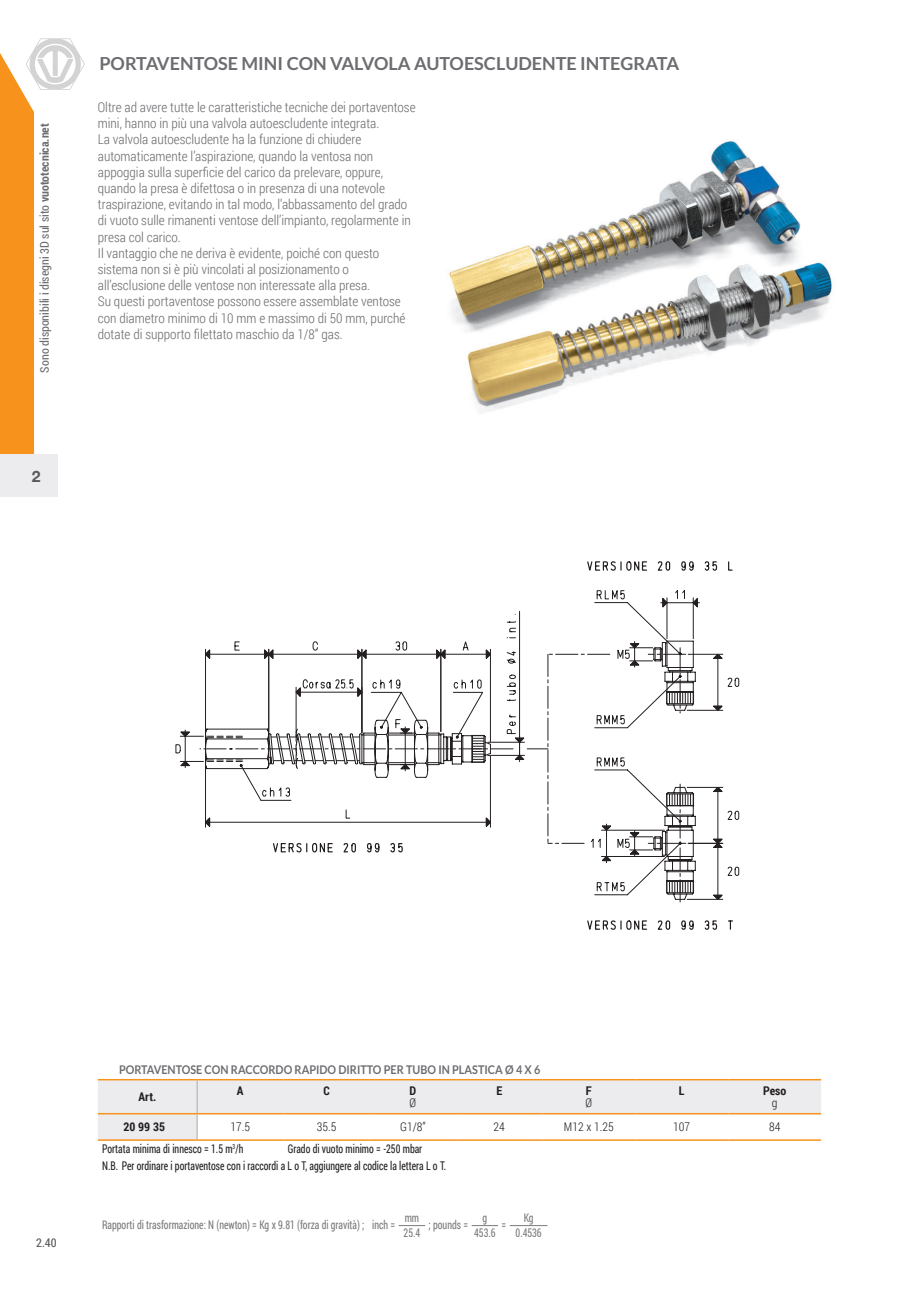
<style>
.page{position:relative;width:919px;height:1289px;background:#fff}
.page>*{position:absolute;margin:0;border:0;box-sizing:border-box;transform-origin:0 0}
.t1{font:700 18px "Lato";color:#6c6d70}
.t2{font:700 15.75px "Helvetica Neue LT Std";color:#57585a}
.t3{font:300 13.5px/16.2px "Roboto Condensed";color:#6c6d70}
.t4{font:12px/17px "Roboto Condensed";color:#231f20;scale:.81 1}
.t5{font:700 12px "Lato";color:#6c6d70;scale:.9 1}
.t6{font:12px "Roboto Condensed";color:#6c6d70}
.t7{font:300 12px "Roboto Condensed";color:#231f20}
.t8{font:700 12px "Roboto Condensed";color:#231f20}
.t9{font:12px "Roboto Condensed";color:#57585a}
.s1{font-weight:700}
</style>
<div class="page">
<img style="left:449px;top:141px;width:383px;height:272px">
<svg style="left:0;top:38px;width:85px;height:426px"></svg>
<div style="left:0;top:454px;width:57px;height:42px;background:#ececee"></div>
<svg style="left:98px;top:1080px;width:723px;height:59px"></svg>
<hr style="left:98px;top:1112px;width:99px;height:2px;background:#f7931d">
<hr style="left:197px;top:1112px;width:86px;height:2px;background:#f7931d">
<hr style="left:283px;top:1112px;width:87px;height:2px;background:#f7931d">
<hr style="left:370px;top:1112px;width:86px;height:2px;background:#f7931d">
<hr style="left:456px;top:1112px;width:86px;height:2px;background:#f7931d">
<hr style="left:542px;top:1112px;width:93px;height:2px;background:#f7931d">
<hr style="left:635px;top:1112px;width:93px;height:2px;background:#f7931d">
<hr style="left:728px;top:1112px;width:93px;height:2px;background:#f7931d">
<hr style="left:98px;top:1139px;width:99px;height:1px;background:#f7931d">
<hr style="left:197px;top:1139px;width:86px;height:1px;background:#f7931d">
<hr style="left:283px;top:1139px;width:87px;height:1px;background:#f7931d">
<hr style="left:370px;top:1139px;width:86px;height:1px;background:#f7931d">
<hr style="left:456px;top:1139px;width:86px;height:1px;background:#f7931d">
<hr style="left:542px;top:1139px;width:93px;height:1px;background:#f7931d">
<hr style="left:635px;top:1139px;width:93px;height:1px;background:#f7931d">
<hr style="left:728px;top:1139px;width:93px;height:1px;background:#f7931d">
<hr style="left:98px;top:1078px;width:99px;height:2px;background:#f7931d">
<hr style="left:197px;top:1078px;width:86px;height:2px;background:#f7931d">
<hr style="left:283px;top:1078px;width:87px;height:2px;background:#f7931d">
<hr style="left:370px;top:1078px;width:86px;height:2px;background:#f7931d">
<hr style="left:456px;top:1078px;width:86px;height:2px;background:#f7931d">
<hr style="left:542px;top:1078px;width:93px;height:2px;background:#f7931d">
<hr style="left:635px;top:1078px;width:93px;height:2px;background:#f7931d">
<hr style="left:728px;top:1078px;width:93px;height:2px;background:#f7931d">
<svg style="left:398px;top:1225px;width:27px;height:1px"></svg>
<svg style="left:471px;top:1225px;width:27px;height:1px"></svg>
<hr style="left:509px;top:1225px;width:38px;height:1px;background:#231f20">
<svg style="left:587px;top:561px;width:146px;height:369px"></svg>
<svg style="left:175px;top:585px;width:564px;height:317px"></svg>
<p class="t6" style="left:36px;top:372px;width:251px;rotate:-90deg">Sono disponibili i disegni 3D sul sito <span class="s1">vuototecnica.net</span></p>
<p class="t2" style="left:32px;top:467px;width:10px">2</p>
<h1 class="t1" style="left:99px;top:53px;width:581px">PORTAVENTOSE MINI CON VALVOLA AUTOESCLUDENTE INTEGRATA</h1>
<p class="t3" style="left:98px;top:99px;width:319px">Oltre ad avere tutte le caratteristiche tecniche dei portaventose mini, hanno in più una valvola autoescludente integrata.<br>La valvola autoescludente ha la funzione di chiudere automaticamente l’aspirazione, quando la ventosa non appoggia sulla superficie del carico da prelevare, oppure, quando la presa è difettosa o in presenza di una notevole traspirazione, evitando in tal modo, l’abbassamento del grado di vuoto sulle rimanenti ventose dell’impianto, regolarmente in presa col carico.<br>Il vantaggio che ne deriva è evidente, poiché con questo sistema non si è più vincolati al posizionamento o all’esclusione delle ventose non interessate alla presa.<br>Su questi portaventose possono essere assemblate ventose con diametro minimo di 10 mm e massimo di 50 mm, purché dotate di supporto filettato maschio da 1/8” gas.</p>
<p class="t9" style="left:36px;top:1234px;width:22px">2.40</p>
<p class="t5" style="left:119px;top:1063px;width:469px">PORTAVENTOSE CON RACCORDO RAPIDO DIRITTO PER TUBO IN PLASTICA Ø 4 X 6</p>
<p class="t8" style="left:139px;top:1088px;width:19px">Art.</p>
<p class="t8" style="left:237px;top:1081px;width:8px">A</p>
<p class="t8" style="left:323px;top:1081px;width:8px">C</p>
<p class="t8" style="left:409px;top:1081px;width:8px">D</p>
<p class="t8" style="left:496px;top:1081px;width:7px">E</p>
<p class="t8" style="left:586px;top:1081px;width:7px">F</p>
<p class="t8" style="left:679px;top:1081px;width:7px">L</p>
<p class="t8" style="left:763px;top:1081px;width:25px">Peso</p>
<p class="t7" style="left:409px;top:1094px;width:8px">Ø</p>
<p class="t7" style="left:585px;top:1094px;width:8px">Ø</p>
<p class="t7" style="left:771px;top:1094px;width:7px">g</p>
<p class="t4" style="left:102px;top:1139px;width:176px">Portata minima di innesco = 1.5 m<sup>3</sup>/h</p>
<p class="t8" style="left:123px;top:1118px;width:43px">20 99 35</p>
<p class="t7" style="left:230px;top:1118px;width:21px">17.5</p>
<p class="t7" style="left:317px;top:1118px;width:21px">35.5</p>
<p class="t7" style="left:400px;top:1118px;width:27px">G1/8”</p>
<p class="t7" style="left:493px;top:1118px;width:13px">24</p>
<p class="t7" style="left:564px;top:1118px;width:51px">M12 x 1.25</p>
<p class="t7" style="left:673px;top:1118px;width:19px">107</p>
<p class="t7" style="left:769px;top:1118px;width:13px">84</p>
<p class="t4" style="left:102px;top:1139px;width:426px;text-indent:185px">Grado di vuoto minimo = -250 mbar<br>N.B. Per ordinare i portaventose con i raccordi a L o T, aggiungere al codice la lettera L o T.</p>
<p class="t4" style="left:102px;top:1215px;width:363px">Rapporti di trasformazione: N (newton) = Kg x 9.81 (forza di gravità) ; inch =</p>
<p class="t4" style="left:523px;top:1208px;width:14px">Kg</p>
<p class="t4" style="left:404px;top:1208px;width:19px">mm</p>
<p class="t4" style="left:482px;top:1208px;width:7px">g</p>
<p class="t4" style="left:428px;top:1215px;width:50px">; pounds =</p>
<p class="t4" style="left:501px;top:1215px;width:7px">=</p>
<p class="t4" style="left:403px;top:1223px;width:22px">25.4</p>
<p class="t4" style="left:474px;top:1223px;width:28px">453.6</p>
<p class="t4" style="left:515px;top:1223px;width:34px">0.4536</p>
</div>
